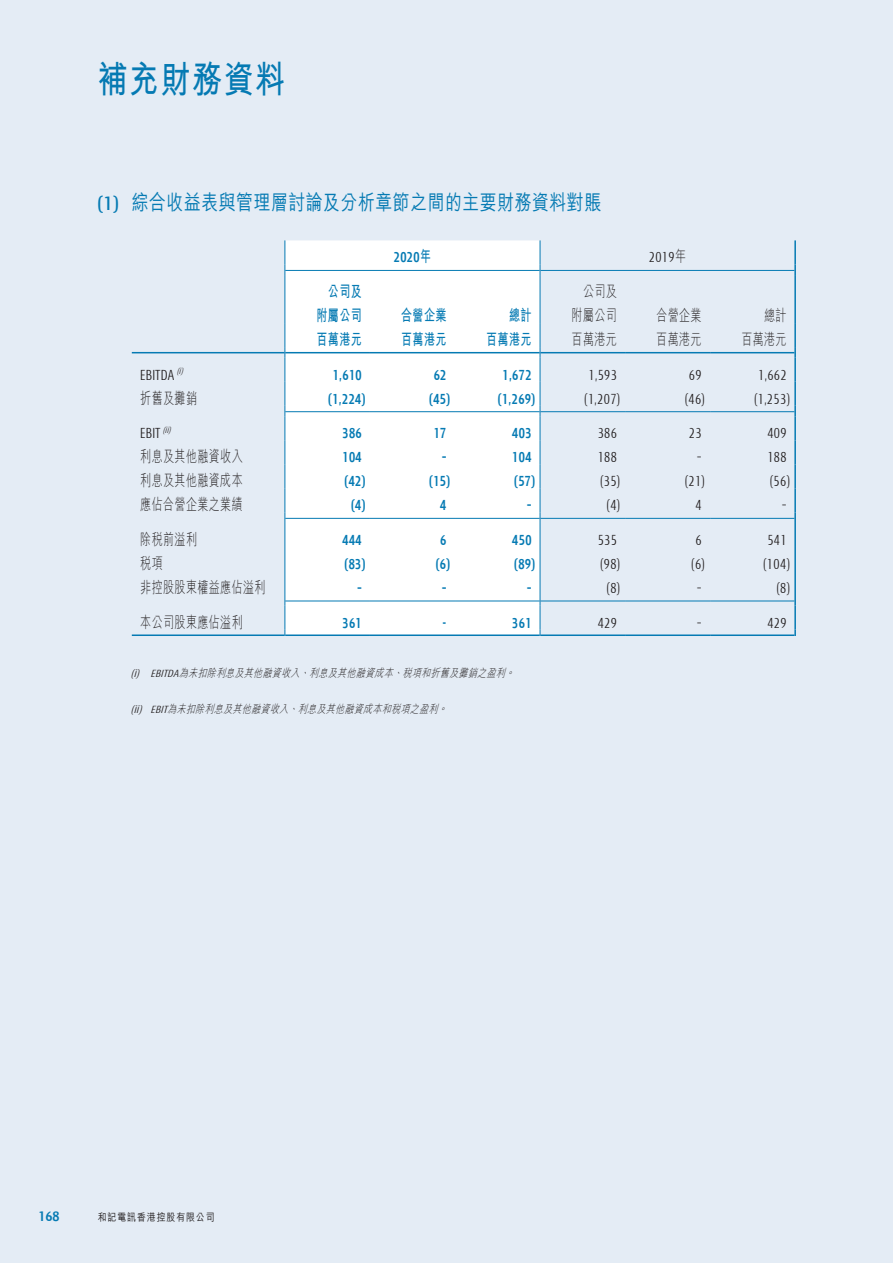
<style>
.page{position:relative;width:893px;height:1263px;background:#e4ecf5}
.page>*{position:absolute;margin:0;border:0;box-sizing:border-box;transform-origin:0 0}
.t1{font:700 37.5px "M Hei HK";letter-spacing:.05em;color:#057ab3;scale:.8 1}
.t2{font:500 21px "M Hei HK";letter-spacing:.035em;color:#057ab3;scale:.8 1}
.t3{font:300 condensed 15.75px "Modena";letter-spacing:.03em;color:#231f20;scale:.84 1}
.t4{font:700 condensed 15.75px "Modena";letter-spacing:.03em;color:#057ab3;scale:.84 1}
.t5{font:300 15.75px/24px "M Hei HK";letter-spacing:.035em;color:#231f20;text-align:right;scale:.7 1}
.t6{font:700 15.75px/24px "M Hei HK";letter-spacing:.035em;color:#057ab3;text-align:right;scale:.7 1}
.t7{font:700 condensed 15px "Modena";color:#057ab3}
.t8{font:italic 300 11.25px "M Hei HK";color:#231f20;scale:.8 1}
.t9{font:500 10.5px "M Hei HK";letter-spacing:.1em;color:#231f20;scale:.85 1}
.s1{font-family:"Modena";font-stretch:condensed}
.s2{font-family:"M Hei HK";font-stretch:normal}
</style>
<div class="page">
<div style="left:286px;top:240px;width:254px;height:394px;background:#fff"></div>
<svg style="left:285px;top:240px;width:1px;height:35px"></svg>
<svg style="left:540px;top:240px;width:1px;height:35px"></svg>
<hr style="left:285px;top:275px;width:1px;height:48px;background:#057ab3">
<hr style="left:540px;top:275px;width:1px;height:48px;background:#057ab3">
<svg style="left:285px;top:323px;width:1px;height:311px"></svg>
<svg style="left:540px;top:323px;width:1px;height:311px"></svg>
<hr style="left:794px;top:275px;width:2px;height:48px;background:#057ab3">
<hr style="left:794px;top:323px;width:2px;height:24px;background:#057ab3">
<svg style="left:794px;top:347px;width:2px;height:11px"></svg>
<hr style="left:794px;top:358px;width:2px;height:24px;background:#057ab3">
<hr style="left:794px;top:382px;width:2px;height:24px;background:#057ab3">
<svg style="left:794px;top:406px;width:2px;height:10px"></svg>
<hr style="left:794px;top:416px;width:2px;height:24px;background:#057ab3">
<hr style="left:794px;top:440px;width:2px;height:24px;background:#057ab3">
<hr style="left:794px;top:464px;width:2px;height:24px;background:#057ab3">
<hr style="left:794px;top:488px;width:2px;height:24px;background:#057ab3">
<svg style="left:794px;top:512px;width:2px;height:11px"></svg>
<hr style="left:794px;top:523px;width:2px;height:24px;background:#057ab3">
<hr style="left:794px;top:547px;width:2px;height:24px;background:#057ab3">
<hr style="left:794px;top:571px;width:2px;height:24px;background:#057ab3">
<svg style="left:794px;top:595px;width:2px;height:11px"></svg>
<hr style="left:794px;top:606px;width:2px;height:24px;background:#057ab3">
<svg style="left:794px;top:630px;width:2px;height:6px"></svg>
<hr style="left:794px;top:240px;width:2px;height:24px;background:#057ab3">
<svg style="left:794px;top:264px;width:2px;height:11px"></svg>
<hr style="left:285px;top:270px;width:255px;height:1px;background:#057ab3">
<hr style="left:540px;top:270px;width:254px;height:1px;background:#057ab3">
<hr style="left:132px;top:352px;width:153px;height:1px;background:#057ab3">
<hr style="left:285px;top:352px;width:85px;height:1px;background:#057ab3">
<hr style="left:370px;top:352px;width:85px;height:1px;background:#057ab3">
<hr style="left:455px;top:352px;width:85px;height:1px;background:#057ab3">
<hr style="left:540px;top:352px;width:85px;height:1px;background:#057ab3">
<hr style="left:625px;top:352px;width:85px;height:1px;background:#057ab3">
<hr style="left:710px;top:352px;width:84px;height:1px;background:#057ab3">
<hr style="left:285px;top:411px;width:85px;height:1px;background:#057ab3">
<hr style="left:370px;top:411px;width:85px;height:1px;background:#057ab3">
<hr style="left:455px;top:411px;width:85px;height:1px;background:#057ab3">
<hr style="left:540px;top:411px;width:85px;height:1px;background:#057ab3">
<hr style="left:625px;top:411px;width:85px;height:1px;background:#057ab3">
<hr style="left:710px;top:411px;width:84px;height:1px;background:#057ab3">
<hr style="left:285px;top:518px;width:85px;height:1px;background:#057ab3">
<hr style="left:370px;top:518px;width:85px;height:1px;background:#057ab3">
<hr style="left:455px;top:518px;width:85px;height:1px;background:#057ab3">
<hr style="left:540px;top:518px;width:85px;height:1px;background:#057ab3">
<hr style="left:625px;top:518px;width:85px;height:1px;background:#057ab3">
<hr style="left:710px;top:518px;width:84px;height:1px;background:#057ab3">
<hr style="left:285px;top:601px;width:85px;height:1px;background:#057ab3">
<hr style="left:370px;top:601px;width:85px;height:1px;background:#057ab3">
<hr style="left:455px;top:601px;width:85px;height:1px;background:#057ab3">
<hr style="left:540px;top:601px;width:85px;height:1px;background:#057ab3">
<hr style="left:625px;top:601px;width:85px;height:1px;background:#057ab3">
<hr style="left:710px;top:601px;width:84px;height:1px;background:#057ab3">
<hr style="left:132px;top:634px;width:153px;height:2px;background:#057ab3">
<hr style="left:285px;top:634px;width:85px;height:2px;background:#057ab3">
<hr style="left:370px;top:634px;width:85px;height:2px;background:#057ab3">
<hr style="left:455px;top:634px;width:85px;height:2px;background:#057ab3">
<hr style="left:540px;top:634px;width:85px;height:2px;background:#057ab3">
<hr style="left:625px;top:634px;width:85px;height:2px;background:#057ab3">
<hr style="left:710px;top:634px;width:84px;height:2px;background:#057ab3">
<h1 class="t1" style="left:98px;top:52px;width:236px">補充財務資料</h1>
<h2 class="t2" style="left:98px;top:187px;width:631px"><span class="s1">(1)</span> 綜合收益表與管理層討論及分析章節之間的主要財務資料對賬</h2>
<p class="t4" style="left:394px;top:250px;width:46px">2020<span class="s2">年</span></p>
<p class="t3" style="left:649px;top:250px;width:46px">2019<span class="s2">年</span></p>
<p class="t6" style="left:317px;top:278px;width:66px">公司及附屬公司</p>
<p class="t5" style="left:572px;top:279px;width:66px">公司及附屬公司</p>
<p class="t6" style="left:401px;top:302px;width:66px">合營企業</p>
<p class="t6" style="left:509px;top:302px;width:34px">總計</p>
<p class="t5" style="left:656px;top:303px;width:66px">合營企業</p>
<p class="t5" style="left:764px;top:303px;width:34px">總計</p>
<p class="t6" style="left:316px;top:326px;width:66px">百萬港元</p>
<p class="t6" style="left:401px;top:326px;width:66px">百萬港元</p>
<p class="t6" style="left:486px;top:326px;width:66px">百萬港元</p>
<p class="t5" style="left:572px;top:327px;width:66px">百萬港元</p>
<p class="t5" style="left:656px;top:327px;width:66px">百萬港元</p>
<p class="t5" style="left:741px;top:327px;width:66px">百萬港元</p>
<p class="t3" style="left:140px;top:367px;width:55px">EBITDA <sup>(i)</sup></p>
<p class="t4" style="left:333px;top:367px;width:36px">1,610</p>
<p class="t4" style="left:434px;top:367px;width:17px">62</p>
<p class="t4" style="left:502px;top:367px;width:36px">1,672</p>
<p class="t3" style="left:588px;top:367px;width:35px">1,593</p>
<p class="t3" style="left:689px;top:367px;width:17px">69</p>
<p class="t3" style="left:758px;top:367px;width:35px">1,662</p>
<p class="t5" style="left:140px;top:385px;width:83px">折舊及攤銷</p>
<p class="t4" style="left:329px;top:391px;width:45px">(1,224)</p>
<p class="t4" style="left:430px;top:391px;width:26px">(45)</p>
<p class="t4" style="left:498px;top:391px;width:45px">(1,269)</p>
<p class="t3" style="left:584px;top:391px;width:44px">(1,207)</p>
<p class="t3" style="left:685px;top:391px;width:26px">(46)</p>
<p class="t3" style="left:754px;top:391px;width:44px">(1,253)</p>
<p class="t3" style="left:140px;top:426px;width:40px">E B I T <sup>(ii)</sup></p>
<p class="t4" style="left:343px;top:426px;width:24px">386</p>
<p class="t4" style="left:434px;top:426px;width:17px">17</p>
<p class="t4" style="left:512px;top:426px;width:24px">403</p>
<p class="t3" style="left:598px;top:426px;width:24px">386</p>
<p class="t3" style="left:689px;top:426px;width:17px">23</p>
<p class="t3" style="left:767px;top:426px;width:24px">409</p>
<p class="t5" style="left:140px;top:444px;width:148px">利息及其他融資收入</p>
<p class="t4" style="left:343px;top:450px;width:24px">104</p>
<p class="t4" style="left:442px;top:450px;width:7px">–</p>
<p class="t4" style="left:512px;top:450px;width:24px">104</p>
<p class="t3" style="left:598px;top:450px;width:24px">188</p>
<p class="t3" style="left:697px;top:450px;width:7px">–</p>
<p class="t3" style="left:767px;top:450px;width:24px">188</p>
<p class="t5" style="left:140px;top:468px;width:148px">利息及其他融資成本</p>
<p class="t4" style="left:345px;top:474px;width:26px">(42)</p>
<p class="t4" style="left:430px;top:474px;width:26px">(15)</p>
<p class="t4" style="left:515px;top:474px;width:26px">(57)</p>
<p class="t3" style="left:600px;top:474px;width:26px">(35)</p>
<p class="t3" style="left:685px;top:474px;width:26px">(21)</p>
<p class="t3" style="left:770px;top:474px;width:26px">(56)</p>
<p class="t5" style="left:140px;top:492px;width:148px">應佔合營企業之業績</p>
<p class="t4" style="left:351px;top:498px;width:18px">(4)</p>
<p class="t4" style="left:440px;top:498px;width:9px">4</p>
<p class="t4" style="left:527px;top:498px;width:7px">–</p>
<p class="t3" style="left:607px;top:498px;width:18px">(4)</p>
<p class="t3" style="left:695px;top:498px;width:9px">4</p>
<p class="t3" style="left:782px;top:498px;width:7px">–</p>
<p class="t5" style="left:140px;top:527px;width:83px">除稅前溢利</p>
<p class="t4" style="left:343px;top:532px;width:24px">444</p>
<p class="t4" style="left:440px;top:532px;width:9px">6</p>
<p class="t4" style="left:512px;top:532px;width:24px">450</p>
<p class="t3" style="left:598px;top:532px;width:24px">535</p>
<p class="t3" style="left:695px;top:532px;width:9px">6</p>
<p class="t3" style="left:767px;top:532px;width:24px">541</p>
<p class="t5" style="left:140px;top:551px;width:34px">稅項</p>
<p class="t4" style="left:345px;top:556px;width:26px">(83)</p>
<p class="t4" style="left:436px;top:556px;width:18px">(6)</p>
<p class="t4" style="left:515px;top:556px;width:26px">(89)</p>
<p class="t3" style="left:600px;top:556px;width:26px">(98)</p>
<p class="t3" style="left:691px;top:556px;width:18px">(6)</p>
<p class="t3" style="left:763px;top:556px;width:33px">(104)</p>
<p class="t5" style="left:140px;top:575px;width:180px">非控股股東權益應佔溢利</p>
<p class="t4" style="left:357px;top:580px;width:7px">–</p>
<p class="t4" style="left:442px;top:580px;width:7px">–</p>
<p class="t4" style="left:527px;top:580px;width:7px">–</p>
<p class="t3" style="left:607px;top:580px;width:18px">(8)</p>
<p class="t3" style="left:697px;top:580px;width:7px">–</p>
<p class="t3" style="left:776px;top:580px;width:18px">(8)</p>
<p class="t5" style="left:140px;top:609px;width:148px">本公司股東應佔溢利</p>
<p class="t4" style="left:343px;top:615px;width:24px">361</p>
<p class="t4" style="left:443px;top:615px;width:6px">-</p>
<p class="t4" style="left:512px;top:615px;width:24px">361</p>
<p class="t3" style="left:598px;top:615px;width:24px">429</p>
<p class="t3" style="left:697px;top:615px;width:7px">–</p>
<p class="t3" style="left:767px;top:615px;width:24px">429</p>
<p class="t8" style="left:131px;top:665px;width:486px"><span class="s1">(i) EBITDA</span>為未扣除利息及其他融資收入、利息及其他融資成本、稅項和折舊及攤銷之盈利。</p>
<p class="t8" style="left:131px;top:701px;width:402px"><span class="s1">(ii) EBIT</span>為未扣除利息及其他融資收入、利息及其他融資成本和稅項之盈利。</p>
<p class="t7" style="left:38px;top:1209px;width:22px">168</p>
<p class="t9" style="left:98px;top:1209px;width:139px">和記電訊香港控股有限公司</p>
</div>
